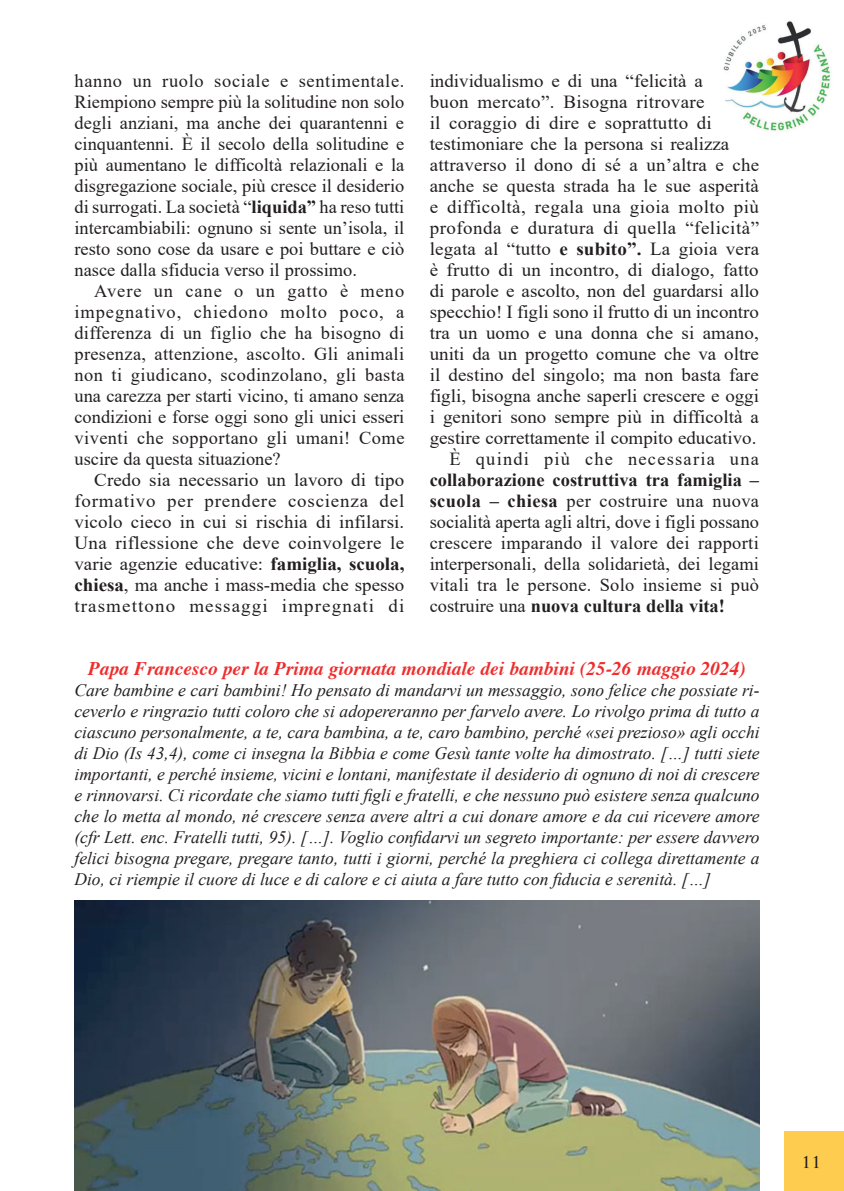
<style>
.page{position:relative;width:844px;height:1191px;background:#fff}
.page>*{position:absolute;margin:0;border:0;box-sizing:border-box;transform-origin:0 0}
.t1{font:italic 700 19.25px "Times";color:#ee2d2d}
.t2{font:18.38px/21px "Times New Roman";letter-spacing:.005em;color:#231f20;text-align:justify}
.t3{font:18.38px "Times New Roman";letter-spacing:.025em;color:#231f20}
.t4{font:18.38px "Times New Roman";letter-spacing:.065em;color:#231f20}
.t5{font:italic 17.5px/21px "Times New Roman";color:#231f20;text-align:justify}
.t6{font:17.5px "Life";color:#231f20}
.s1{font-weight:700}
</style>
<div class="page">
<div style="left:783px;top:1131px;width:60px;height:60px;background:#fecc4e"></div>
<img style="left:74px;top:900px;width:685px;height:291px">
<img style="left:723px;top:21px;width:108px;height:110px">
<p class="t2" style="left:74px;top:70px;width:331px">hanno un ruolo sociale e sentimentale.<br>Riempiono sempre più la solitudine non solo degli anziani, ma anche dei quarantenni e cinquantenni. È il secolo della solitudine e più aumentano le difficoltà relazionali e la disgregazione sociale, più cresce il desiderio di surrogati. La società “<span class="s1">liquida”</span> ha reso tutti intercambiabili: ognuno si sente un’isola, il resto sono cose da usare e poi buttare e ciò nasce dalla sfiducia verso il prossimo.</p>
<p class="t2" style="left:74px;top:280px;width:331px;text-indent:20px">Avere un cane o un gatto è meno impegnativo, chiedono molto poco, a differenza di un figlio che ha bisogno di presenza, attenzione, ascolto. Gli animali non ti giudicano, scodinzolano, gli basta una carezza per starti vicino, ti amano senza condizioni e forse oggi sono gli unici esseri viventi che sopportano gli umani! Come uscire da questa situazione?</p>
<p class="t2" style="left:74px;top:469px;width:331px;text-indent:20px">Credo sia necessario un lavoro di tipo formativo per prendere coscienza del vicolo cieco in cui si rischia di infilarsi.<br>Una riflessione che deve coinvolgere le varie agenzie educative: <span class="s1">famiglia, scuola, chiesa</span>, ma anche i mass-media che spesso trasmettono messaggi impregnati di</p>
<p class="t2" style="left:429px;top:70px;width:275px">individualismo e di una “felicità a</p>
<p class="t2" style="left:429px;top:91px;width:276px">buon mercato”. Bisogna ritrovare</p>
<p class="t2" style="left:429px;top:112px;width:283px">il coraggio di dire e soprattutto di</p>
<p class="t2" style="left:429px;top:133px;width:301px">testimoniare che la persona si realizza</p>
<p class="t2" style="left:429px;top:154px;width:331px">attraverso il dono di sé a un’altra e che</p>
<p class="t2" style="left:429px;top:175px;width:330px">anche se questa strada ha le sue asperità</p>
<p class="t3" style="left:429px;top:194px;width:330px">e difficoltà, regala una gioia molto più</p>
<p class="t3" style="left:429px;top:215px;width:331px">profonda e duratura di quella “felicità”</p>
<p class="t2" style="left:429px;top:238px;width:331px">legata al “tutto <span class="s1">e subito”.</span> La gioia vera</p>
<p class="t2" style="left:429px;top:259px;width:330px">è frutto di un incontro, di dialogo, fatto</p>
<p class="t2" style="left:429px;top:280px;width:331px">di parole e ascolto, non del guardarsi allo</p>
<p class="t2" style="left:429px;top:301px;width:331px">specchio! I figli sono il frutto di un incontro</p>
<p class="t2" style="left:429px;top:322px;width:330px">tra un uomo e una donna che si amano,</p>
<p class="t2" style="left:429px;top:343px;width:331px">uniti da un progetto comune che va oltre</p>
<p class="t2" style="left:429px;top:364px;width:330px">il destino del singolo; ma non basta fare</p>
<p class="t2" style="left:429px;top:385px;width:331px">figli, bisogna anche saperli crescere e oggi</p>
<p class="t2" style="left:429px;top:406px;width:331px">i genitori sono sempre più in difficoltà a</p>
<p class="t2" style="left:429px;top:427px;width:328px">gestire correttamente il compito educativo.</p>
<p class="t4" style="left:449px;top:446px;width:311px">È quindi più che necessaria una</p>
<p class="t2" style="left:429px;top:469px;width:331px"><span class="s1">collaborazione costruttiva tra famiglia – scuola – chiesa</span> per costruire una nuova socialità aperta agli altri, dove i figli possano crescere imparando il valore dei rapporti interpersonali, della solidarietà, dei legami vitali tra le persone. Solo insieme si può costruire una <span class="s1">nuova cultura della vita!</span></p>
<p class="t1" style="left:88px;top:650px;width:659px">Papa Francesco per la Prima giornata mondiale dei bambini (25-26 maggio 2024)</p>
<p class="t5" style="left:74px;top:679px;width:686px">Care bambine e cari bambini! Ho pensato di mandarvi un messaggio, sono felice che possiate ri&shy;ceverlo e ringrazio tutti coloro che si adopereranno per farvelo avere. Lo rivolgo prima di tutto a ciascuno personalmente, a te, cara bambina, a te, caro bambino, perché «sei prezioso» agli occhi di Dio (Is 43,4), come ci insegna la Bibbia e come Gesù tante volte ha dimostrato. […] tutti siete importanti, e perché insieme, vicini e lontani, manifestate il desiderio di ognuno di noi di crescere e rinnovarsi. Ci ricordate che siamo tutti figli e fratelli, e che nessuno può esistere senza qualcuno che lo metta al mondo, né crescere senza avere altri a cui donare amore e da cui ricevere amore (cfr Lett. enc. Fratelli tutti, 95). […]. Voglio confidarvi un segreto importante: per essere davvero felici bisogna pregare, pregare tanto, tutti i giorni, perché la preghiera ci collega direttamente a Dio, ci riempie il cuore di luce e di calore e ci aiuta a fare tutto con fiducia e serenità. […]</p>
<p class="t6" style="left:801px;top:1151px;width:21px">11</p>
</div>
